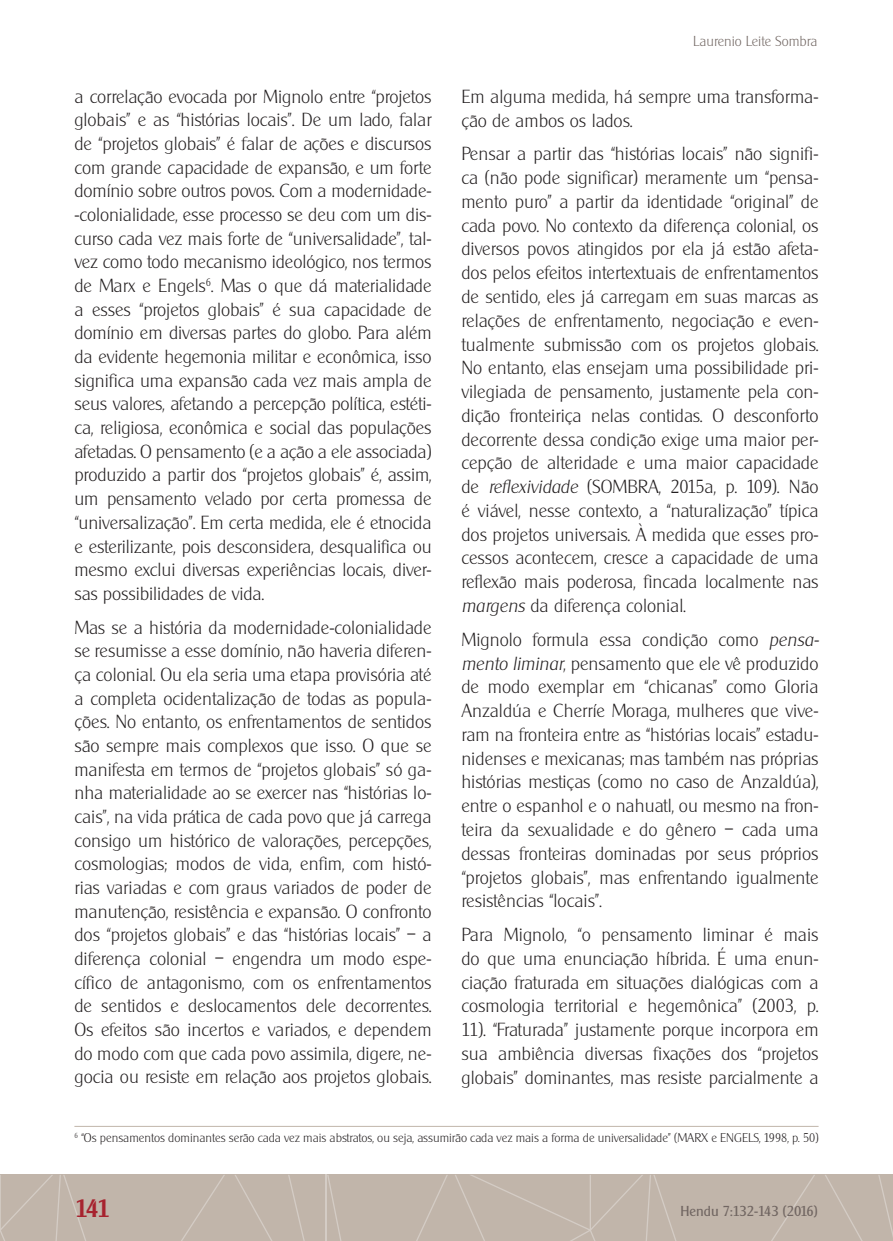
<style>
.page{position:relative;width:893px;height:1241px;background:#fff}
.page>*{position:absolute;margin:0;border:0;box-sizing:border-box;transform-origin:0 0}
.t1{font:500 24.5px "Cleargothic";color:#a7232f}
.t2{font:200 18.38px/23.6px "Cleargothic";color:#231f20;text-align:justify}
.t3{font:14px "Cleargothic";color:#716662}
.t4{font:200 14px "Cleargothic";color:#716662}
.t5{font:200 12.25px "Cleargothic";color:#231f20}
.s1{font-style:italic}
</style>
<div class="page">
<div style="left:0;top:1174px;width:893px;height:66px;background:#c1b5aa"></div>
<hr style="left:326px;top:1174px;width:1px;height:66px;background:#d4ccc5">
<svg style="left:288px;top:1175px;width:17px;height:65px"></svg>
<svg style="left:235px;top:1175px;width:37px;height:65px"></svg>
<svg style="left:182px;top:1175px;width:43px;height:65px"></svg>
<svg style="left:0;top:1175px;width:86px;height:65px"></svg>
<svg style="left:878px;top:1175px;width:15px;height:61px"></svg>
<svg style="left:825px;top:1175px;width:37px;height:65px"></svg>
<svg style="left:772px;top:1175px;width:43px;height:65px"></svg>
<svg style="left:455px;top:1175px;width:221px;height:65px"></svg>
<svg style="left:417px;top:1175px;width:31px;height:65px"></svg>
<svg style="left:327px;top:1175px;width:14px;height:65px"></svg>
<hr style="left:74px;top:1125px;width:745px;height:1px;background:#c1b5aa">
<p class="t2" style="left:74px;top:84px;width:359px">a correlação evocada por Mignolo entre “projetos globais” e as “histórias locais”. De um lado, falar de “projetos globais” é falar de ações e discursos com grande capacidade de expansão, e um forte domínio sobre outros povos. Com a modernidade--colonialidade, esse processo se deu com um dis&shy;curso cada vez mais forte de “universalidade”, tal&shy;vez como todo mecanismo ideológico, nos termos de Marx e Engels<sup>6</sup>. Mas o que dá materialidade a esses “projetos globais” é sua capacidade de domínio em diversas partes do globo. Para além da evidente hegemonia militar e econômica, isso significa uma expansão cada vez mais ampla de seus valores, afetando a percepção política, estéti&shy;ca, religiosa, econômica e social das populações afetadas. O pensamento (e a ação a ele associada) produzido a partir dos “projetos globais” é, assim, um pensamento velado por certa promessa de “universalização”. Em certa medida, ele é etnocida e esterilizante, pois desconsidera, desqualifica ou mesmo exclui diversas experiências locais, diver&shy;sas possibilidades de vida.</p>
<p class="t2" style="left:74px;top:615px;width:359px">Mas se a história da modernidade-colonialidade se resumisse a esse domínio, não haveria diferen&shy;ça colonial. Ou ela seria uma etapa provisória até a completa ocidentalização de todas as popula&shy;ções. No entanto, os enfrentamentos de sentidos são sempre mais complexos que isso. O que se manifesta em termos de “projetos globais” só ga&shy;nha materialidade ao se exercer nas “histórias lo&shy;cais”, na vida prática de cada povo que já carrega consigo um histórico de valorações, percepções, cosmologias; modos de vida, enfim, com histó&shy;rias variadas e com graus variados de poder de manutenção, resistência e expansão. O confronto dos “projetos globais” e das “histórias locais” – a diferença colonial – engendra um modo espe&shy;cífico de antagonismo, com os enfrentamentos de sentidos e deslocamentos dele decorrentes.<br>Os efeitos são incertos e variados, e dependem do modo com que cada povo assimila, digere, ne&shy;gocia ou resiste em relação aos projetos globais.</p>
<p class="t4" style="left:693px;top:33px;width:126px">Laurenio Leite Sombra</p>
<p class="t2" style="left:461px;top:84px;width:359px">Em alguma medida, há sempre uma transforma&shy;ção de ambos os lados.</p>
<p class="t2" style="left:461px;top:142px;width:359px">Pensar a partir das “histórias locais” não signifi&shy;ca (não pode significar) meramente um “pensa&shy;mento puro” a partir da identidade “original” de cada povo. No contexto da diferença colonial, os diversos povos atingidos por ela já estão afeta&shy;dos pelos efeitos intertextuais de enfrentamentos de sentido, eles já carregam em suas marcas as relações de enfrentamento, negociação e even&shy;tualmente submissão com os projetos globais.<br>No entanto, elas ensejam uma possibilidade pri&shy;vilegiada de pensamento, justamente pela con&shy;dição fronteiriça nelas contidas. O desconforto decorrente dessa condição exige uma maior per&shy;cepção de alteridade e uma maior capacidade de <span class="s1">reflexividade</span> (SOMBRA, 2015a, p. 109). Não é viável, nesse contexto, a “naturalização” típica dos projetos universais. À medida que esses pro&shy;cessos acontecem, cresce a capacidade de uma reflexão mais poderosa, fincada localmente nas <span class="s1">margens</span> da diferença colonial.</p>
<p class="t2" style="left:461px;top:627px;width:359px">Mignolo formula essa condição como <span class="s1">pensa&shy;mento liminar</span>, pensamento que ele vê produzido de modo exemplar em “chicanas” como Gloria Anzaldúa e Cherríe Moraga, mulheres que vive&shy;ram na fronteira entre as “histórias locais” estadu&shy;nidenses e mexicanas; mas também nas próprias histórias mestiças (como no caso de Anzaldúa), entre o espanhol e o nahuatl, ou mesmo na fron&shy;teira da sexualidade e do gênero – cada uma dessas fronteiras dominadas por seus próprios “projetos globais”, mas enfrentando igualmente resistências “locais”.</p>
<p class="t2" style="left:461px;top:922px;width:359px">Para Mignolo, “o pensamento liminar é mais do que uma enunciação híbrida. É uma enun&shy;ciação fraturada em situações dialógicas com a cosmologia territorial e hegemônica” (2003, p.<br>11). “Fraturada” justamente porque incorpora em sua ambiência diversas fixações dos “projetos globais” dominantes, mas resiste parcialmente a</p>
<p class="t5" style="left:74px;top:1129px;width:746px"><sup>6</sup> “Os pensamentos dominantes serão cada vez mais abstratos, ou seja, assumirão cada vez mais a forma de universalidade” (MARX e ENGELS, 1998, p. 50)</p>
<h1 class="t1" style="left:75px;top:1192px;width:37px">141</h1>
<p class="t3" style="left:680px;top:1202px;width:139px">Hendu 7:132-143 (2016)</p>
</div>
